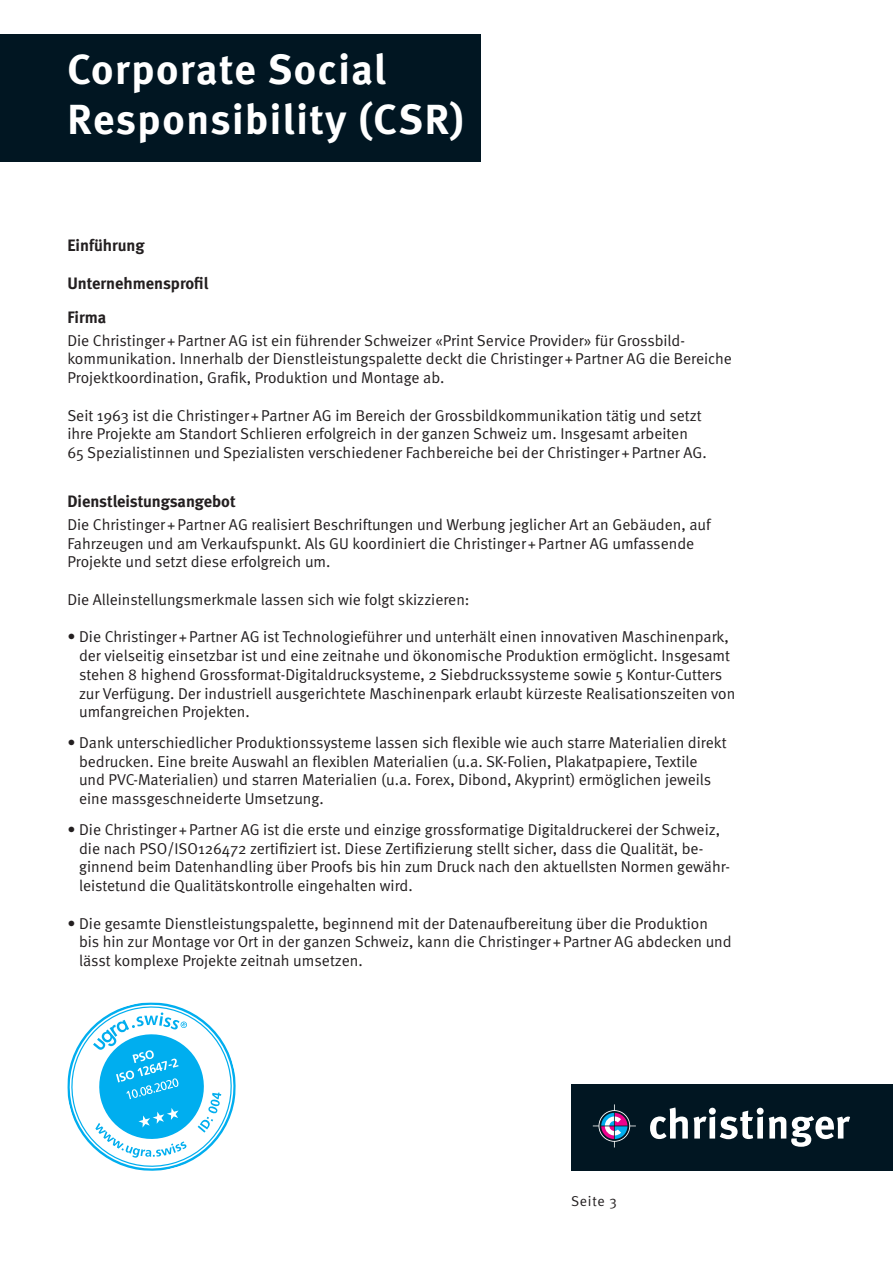
<style>
.page{position:relative;width:893px;height:1263px;background:#fff}
.page>*{position:absolute;margin:0;border:0;box-sizing:border-box;transform-origin:0 0}
.t1{font:700 42px/50.4px "Meta";letter-spacing:.035em;color:#fff}
.t2{font:700 16.5px/33.8px "Meta";color:#231f20}
.t3{font:15.75px/18.8px "Meta Normal";color:#231f20}
.t4{font:14.25px "Meta Normal";letter-spacing:.05em;color:#231f20}
</style>
<div class="page">
<div style="left:571px;top:1084px;width:322px;height:87px;background:#011622"></div>
<svg style="left:650px;top:1107px;width:200px;height:40px"></svg>
<svg style="left:593px;top:1104px;width:43px;height:43px"></svg>
<svg style="left:67px;top:1002px;width:169px;height:169px"></svg>
<div style="left:0;top:34px;width:480px;height:128px;background:#011622"></div>
<h1 class="t1" style="left:67px;top:44px;width:398px">Corporate Social<br>Responsibility (CSR)</h1>
<p class="t2" style="left:67px;top:228px;width:79px">Einführung</p>
<p class="t2" style="left:67px;top:266px;width:143px">Unternehmensprofil<br>Firma</p>
<p class="t3" style="left:67px;top:331px;width:666px">Die Christinger+Partner AG ist ein führender Schweizer «Print Service Provider» für Grossbild&shy;kommunikation. Innerhalb der Dienstleistungspalette deckt die Christinger+Partner AG die Bereiche<br>Projektkoordination, Grafik, Produktion und Montage ab.</p>
<p class="t3" style="left:67px;top:406px;width:641px">Seit 1963 ist die Christinger+Partner AG im Bereich der Grossbildkommunikation tätig und setzt ihre Projekte am Standort Schlieren erfolgreich in der ganzen Schweiz um. Insgesamt arbeiten<br>65 Spezialistinnen und Spezialisten verschiedener Fachbereiche bei der Christinger+Partner AG.</p>
<p class="t2" style="left:67px;top:484px;width:170px">Dienstleistungsangebot</p>
<p class="t3" style="left:67px;top:515px;width:645px">Die Christinger+Partner AG realisiert Beschriftungen und Werbung jeglicher Art an Gebäuden, auf<br>Fahrzeugen und am Verkaufspunkt. Als GU koordiniert die Christinger+Partner AG umfassende<br>Projekte und setzt diese erfolgreich um.</p>
<p class="t3" style="left:67px;top:590px;width:404px">Die Alleinstellungsmerkmale lassen sich wie folgt skizzieren:</p>
<p class="t3" style="left:79px;top:627px;width:658px;text-indent:-12px">• Die Christinger+Partner AG ist Technologieführer und unterhält einen innovativen Maschinenpark, der vielseitig einsetzbar ist und eine zeitnahe und ökonomische Produktion ermöglicht. Insgesamt stehen 8 highend Grossformat-Digitaldrucksysteme, 2 Siebdruckssysteme sowie 5 Kontur-Cutters zur Verfügung. Der industriell ausgerichtete Maschinenpark erlaubt kürzeste Realisationszeiten von umfangreichen Projekten.</p>
<p class="t3" style="left:79px;top:733px;width:649px;text-indent:-12px">• Dank unterschiedlicher Produktionssysteme lassen sich flexible wie auch starre Materialien direkt bedrucken. Eine breite Auswahl an flexiblen Materialien (u.a. SK-Folien, Plakatpapiere, Textile und PVC-Materialien) und starren Materialien (u.a. Forex, Dibond, Akyprint) ermöglichen jeweils eine massgeschneiderte Umsetzung.</p>
<p class="t3" style="left:79px;top:820px;width:650px;text-indent:-12px">• Die Christinger+Partner AG ist die erste und einzige grossformatige Digitaldruckerei der Schweiz, die nach PSO/ISO126472 zertifiziert ist. Diese Zertifizierung stellt sicher, dass die Qualität, be&shy;ginnend beim Datenhandling über Proofs bis hin zum Druck nach den aktuellsten Normen gewähr-- leistetund die Qualitätskontrolle eingehalten wird.</p>
<p class="t3" style="left:79px;top:914px;width:654px;text-indent:-12px">• Die gesamte Dienstleistungspalette, beginnend mit der Datenaufbereitung über die Produktion bis hin zur Montage vor Ort in der ganzen Schweiz, kann die Christinger+Partner AG abdecken und lässt komplexe Projekte zeitnah umsetzen.</p>
<p class="t4" style="left:571px;top:1193px;width:47px">Seite 3</p>
</div>
